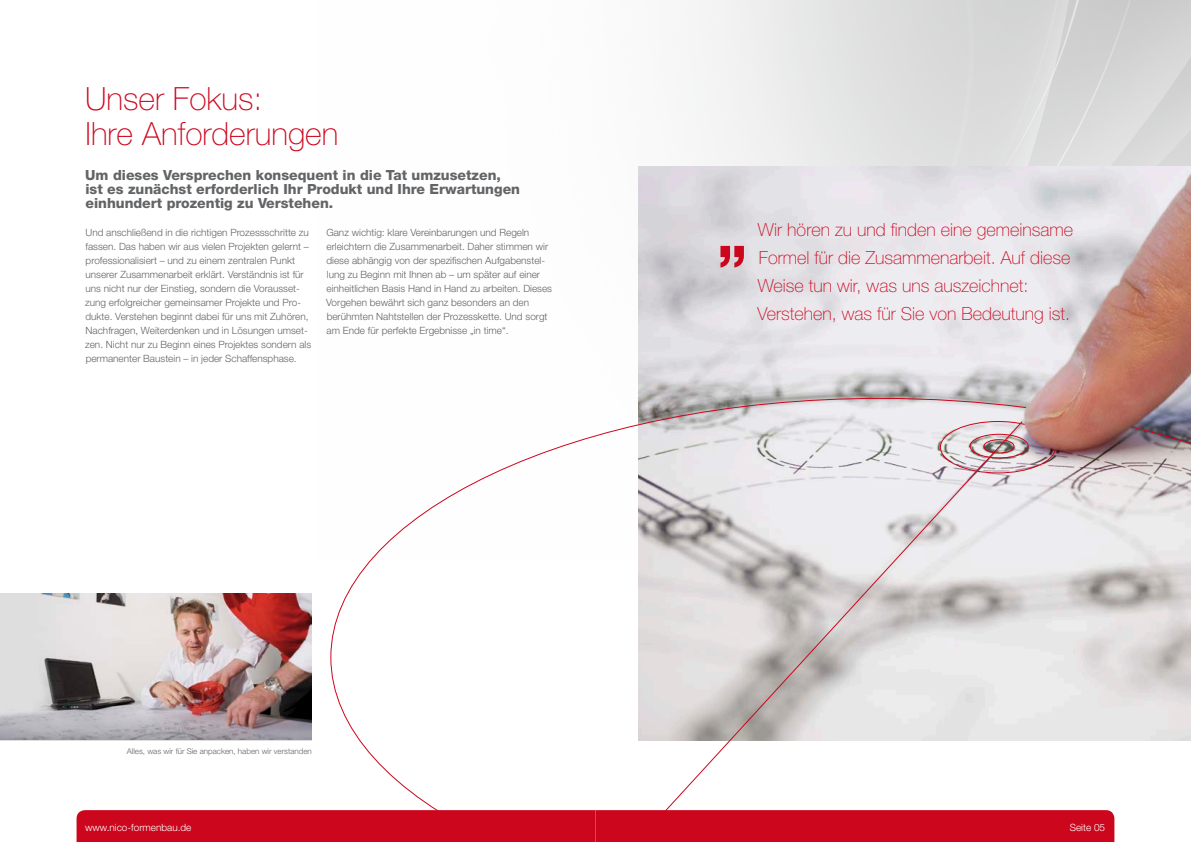
<style>
.page{position:relative;width:1191px;height:842px;background:#fff}
.page>*{position:absolute;margin:0;border:0;box-sizing:border-box;transform-origin:0 0}
.t1{font:800 60px "Helvetica Neue LT";color:#cc061d}
.t2{font:100 32px/35px "Helvetica Neue LT";color:#cc061d}
.t3{font:100 18px/28px "Helvetica Neue LT";color:#cc061d}
.t4{font:800 14px/14px "Helvetica Neue LT";color:#636466}
.t5{font:300 10px/14px "Helvetica Neue LT";color:#636466}
.t6{font:300 10px "Helvetica Neue LT";color:#fff}
.t7{font:300 8px "Helvetica Neue LT";color:#636466}
</style>
<div class="page">
<img style="left:692px;top:0;width:499px;height:166px">
<img style="left:638px;top:166px;width:553px;height:231px">
<img style="left:0;top:593px;width:312px;height:147px">
<svg style="left:330px;top:397px;width:861px;height:445px"></svg>
<div style="left:77px;top:810px;width:1037px;height:32px;background:#cc061d"></div>
<h2 class="t2" style="left:85px;top:81px;width:255px">Unser Fokus:<br>Ihre Anforderungen</h2>
<h3 class="t4" style="left:85px;top:168px;width:436px">Um dieses Versprechen konsequent in die Tat umzusetzen, ist es zunächst erforderlich Ihr Produkt und Ihre Erwartungen einhundert prozentig zu Verstehen.</h3>
<p class="t5" style="left:85px;top:225px;width:227px">Und anschließend in die richtigen Prozessschritte zu fassen. Das haben wir aus vielen Projekten gelernt – professionalisiert – und zu einem zentralen Punkt unserer Zusammenarbeit erklärt. Verständnis ist für uns nicht nur der Einstieg, sondern die Vorausset&shy;zung erfolgreicher gemeinsamer Projekte und Pro&shy;dukte. Verstehen beginnt dabei für uns mit Zuhören, Nachfragen, Weiterdenken und in Lösungen umset&shy;zen. Nicht nur zu Beginn eines Projektes sondern als permanenter Baustein – in jeder Schaffensphase.</p>
<p class="t5" style="left:326px;top:225px;width:227px">Ganz wichtig: klare Vereinbarungen und Regeln erleichtern die Zusammenarbeit. Daher stimmen wir diese abhängig von der spezifischen Aufgabenstel&shy;lung zu Beginn mit Ihnen ab – um später auf einer einheitlichen Basis Hand in Hand zu arbeiten. Dieses Vorgehen bewährt sich ganz besonders an den berühmten Nahtstellen der Prozesskette. Und sorgt am Ende für perfekte Ergebnisse „in time“.</p>
<p class="t7" style="left:127px;top:746px;width:186px">Alles, was wir für Sie anpacken, haben wir verstanden</p>
<h1 class="t1" style="left:717px;top:200px;width:31px">„</h1>
<h3 class="t3" style="left:757px;top:216px;width:317px">Wir hören zu und finden eine gemeinsame Formel für die Zusammenarbeit. Auf diese Weise tun wir, was uns auszeichnet:<br>Verstehen, was für Sie von Bedeutung ist.</h3>
<p class="t6" style="left:85px;top:821px;width:108px">www.nico-formenbau.de</p>
<p class="t6" style="left:1069px;top:821px;width:37px">Seite 05</p>
</div>
